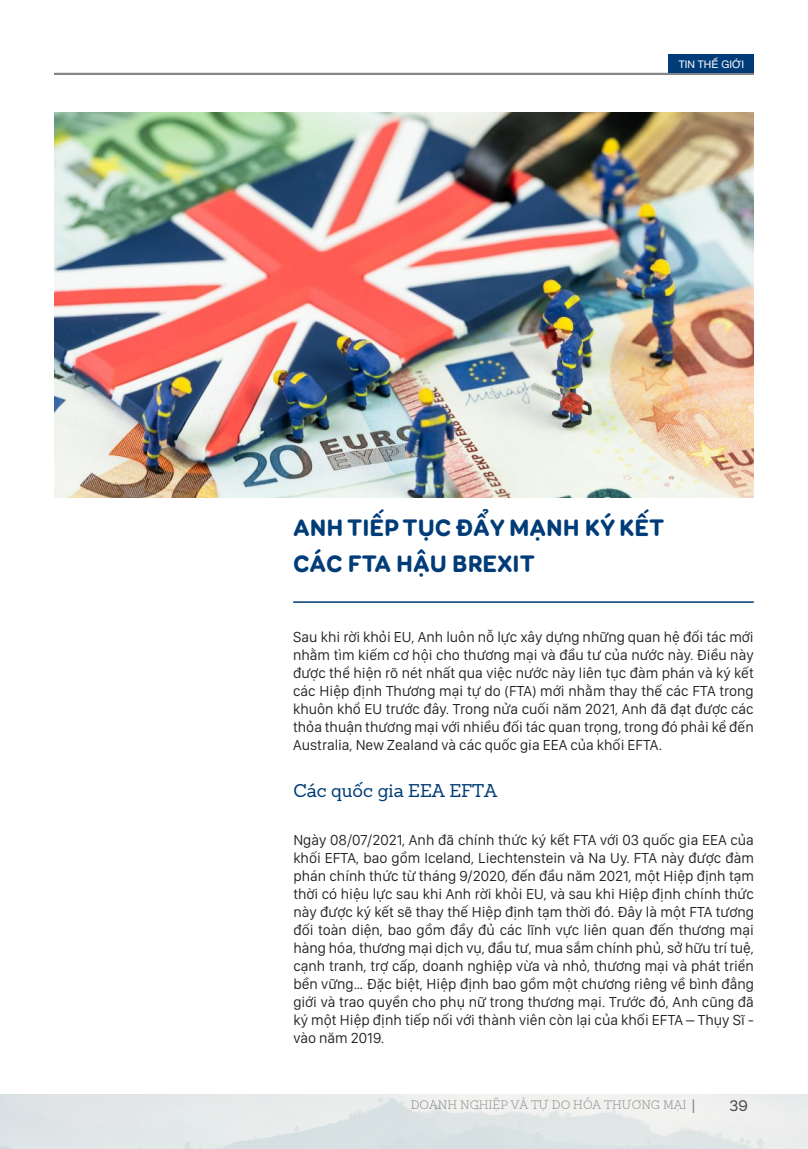
<style>
.page{position:relative;width:808px;height:1149px;background:#fff}
.page>*{position:absolute;margin:0;border:0;box-sizing:border-box;transform-origin:0 0}
.t1{font:900 24px "VL Booster Next FY";color:#003c78}
.t2{font:18px "AG Sanchez Slab";color:#003c78}
.t3{font:15px/18px "San Francisco Display";color:#231f20;text-align:justify}
.t4{font:15px "AG Sanchez Slab";color:#231f20}
.t5{font:300 12px "AG Sanchez Slab";color:#858587}
.t6{font:10.5px "Helvetica Neue";color:#fff}
</style>
<div class="page">
<hr style="left:54px;top:73px;width:700px;height:2px;background:#858587">
<div style="left:669px;top:54px;width:85px;height:19px;background:#003c78"></div>
<hr style="left:293px;top:601px;width:461px;height:1px;background:#003c78">
<img style="left:54px;top:112px;width:700px;height:385px">
<p class="t6" style="left:679px;top:57px;width:67px">TIN THẾ GIỚI</p>
<p class="t1" style="left:293px;top:508px;width:373px">ANH TIẾP TỤC ĐẨY MẠNH KÝ KẾT</p>
<p class="t1" style="left:293px;top:544px;width:243px">CÁC FTA HẬU BREXIT</p>
<p class="t3" style="left:293px;top:627px;width:462px">Sau khi rời khỏi EU, Anh luôn nỗ lực xây dựng những quan hệ đối tác mới nhằm tìm kiếm cơ hội cho thương mại và đầu tư của nước này. Điều này được thể hiện rõ nét nhất qua việc nước này liên tục đàm phán và ký kết các Hiệp định Thương mại tự do (FTA) mới nhằm thay thế các FTA trong khuôn khổ EU trước đây. Trong nửa cuối năm 2021, Anh đã đạt được các thỏa thuận thương mại với nhiều đối tác quan trọng, trong đó phải kể đến Australia, New Zealand và các quốc gia EEA của khối EFTA.</p>
<p class="t2" style="left:293px;top:776px;width:205px">Các quốc gia EEA EFTA</p>
<p class="t3" style="left:293px;top:830px;width:462px">Ngày 08/07/2021, Anh đã chính thức ký kết FTA với 03 quốc gia EEA của khối EFTA, bao gồm Iceland, Liechtenstein và Na Uy. FTA này được đàm phán chính thức từ tháng 9/2020, đến đầu năm 2021, một Hiệp định tạm thời có hiệu lực sau khi Anh rời khỏi EU, và sau khi Hiệp định chính thức này được ký kết sẽ thay thế Hiệp định tạm thời đó. Đây là một FTA tương đối toàn diện, bao gồm đầy đủ các lĩnh vực liên quan đến thương mại hàng hóa, thương mại dịch vụ, đầu tư, mua sắm chính phủ, sở hữu trí tuệ, cạnh tranh, trợ cấp, doanh nghiệp vừa và nhỏ, thương mại và phát triển bền vững… Đặc biệt, Hiệp định bao gồm một chương riêng về bình đẳng giới và trao quyền cho phụ nữ trong thương mại. Trước đó, Anh cũng đã ký một Hiệp định tiếp nối với thành viên còn lại của khối EFTA – Thụy Sĩ - vào năm 2019.</p>
<p class="t5" style="left:411px;top:1095px;width:277px">DOANH NGHIỆP VÀ TỰ DO HÓA THƯƠNG MẠI</p>
<p class="t4" style="left:729px;top:1093px;width:20px">39</p>
</div>
